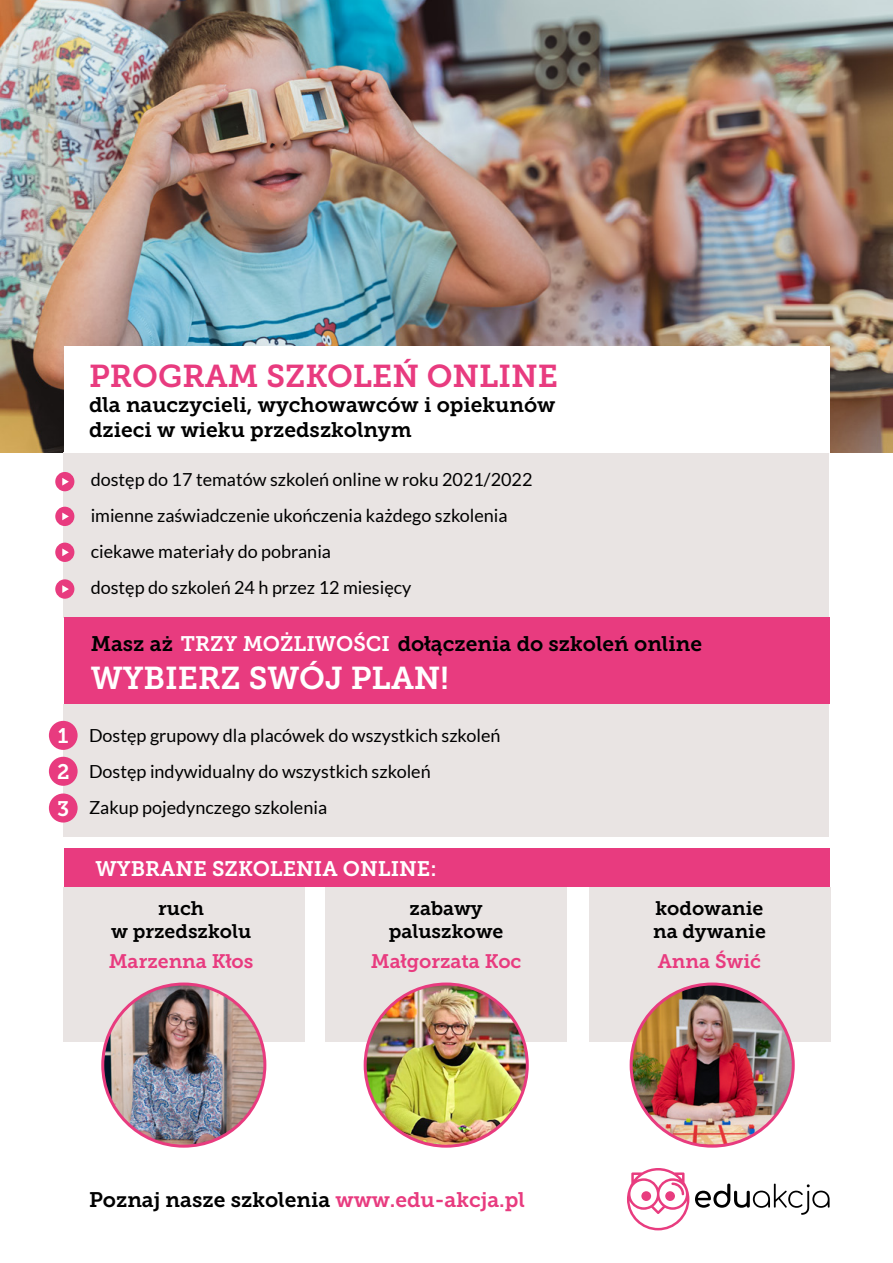
<style>
.page{position:relative;width:893px;height:1263px;background:#fff}
.page>*{position:absolute;margin:0;border:0;box-sizing:border-box;transform-origin:0 0}
.t1{font:31.5px "Museo Slab 700";color:#e83b7f}
.t2{font:31.5px "Museo Slab 700";color:#fff}
.t3{font:21px/25.2px "Museo Slab 700";color:#000}
.t4{font:21px/36.5px "Museo Slab 700";color:#fff;text-align:justify}
.t5{font:19.5px/23.4px "Museo Slab 700";color:#000;text-align:center}
.t6{font:19.5px "Museo Slab 700";color:#e83b7f}
.t7{font:18px/36px "Lato";color:#000}
.s1{color:#fff}
.s2{color:#e83b7f}
</style>
<div class="page">
<img style="left:0;top:0;width:893px;height:453px">
<div style="left:63px;top:453px;width:766px;height:165px;background:#e9e4e3"></div>
<div style="left:64px;top:704px;width:765px;height:133px;background:#e9e4e3"></div>
<div style="left:63px;top:887px;width:241px;height:155px;background:#e9e4e3"></div>
<div style="left:326px;top:887px;width:241px;height:155px;background:#e9e4e3"></div>
<div style="left:589px;top:887px;width:241px;height:155px;background:#e9e4e3"></div>
<div style="left:64px;top:346px;width:765px;height:107px;background:#fff"></div>
<div style="left:64px;top:618px;width:765px;height:86px;background:#e83b7f"></div>
<div style="left:64px;top:849px;width:765px;height:38px;background:#e83b7f"></div>
<div style="left:55px;top:507px;width:19px;height:19px;background:#e83b7f;border-radius:50%"></div>
<svg style="left:62px;top:513px;width:7px;height:7px"></svg>
<div style="left:55px;top:472px;width:19px;height:19px;background:#e83b7f;border-radius:50%"></div>
<svg style="left:62px;top:478px;width:7px;height:8px"></svg>
<div style="left:49px;top:721px;width:29px;height:29px;background:#e83b7f;border-radius:50%"></div>
<div style="left:55px;top:543px;width:19px;height:19px;background:#e83b7f;border-radius:50%"></div>
<svg style="left:62px;top:548px;width:7px;height:8px"></svg>
<div style="left:49px;top:757px;width:29px;height:29px;background:#e83b7f;border-radius:50%"></div>
<div style="left:55px;top:579px;width:19px;height:20px;background:#e83b7f;border-radius:50%"></div>
<svg style="left:62px;top:585px;width:7px;height:8px"></svg>
<div style="left:49px;top:793px;width:29px;height:29px;background:#e83b7f;border-radius:50%"></div>
<img style="left:103px;top:984px;width:162px;height:162px;border-radius:81px">
<div style="left:101px;top:982px;width:165px;height:166px;border:3px solid #e83b7f;border-radius:50%"></div>
<img style="left:365px;top:984px;width:162px;height:162px;border-radius:81px">
<div style="left:364px;top:982px;width:165px;height:166px;border:3px solid #e83b7f;border-radius:50%"></div>
<svg style="left:627px;top:1168px;width:62px;height:62px"></svg>
<svg style="left:695px;top:1183px;width:135px;height:32px"></svg>
<img style="left:631px;top:984px;width:162px;height:162px;border-radius:81px">
<div style="left:630px;top:982px;width:165px;height:166px;border:3px solid #e83b7f;border-radius:50%"></div>
<p class="t4" style="left:57px;top:717px;width:14px">1<br>2<br>3</p>
<h1 class="t1" style="left:89px;top:358px;width:471px">PROGRAM SZKOLEŃ ONLINE</h1>
<p class="t3" style="left:89px;top:392px;width:468px">dla nauczycieli, wychowawców i opiekunów dzieci w wieku przedszkolnym</p>
<p class="t7" style="left:91px;top:462px;width:443px">dostęp do 17 tematów szkoleń online w roku 2021/2022 imienne zaświadczenie ukończenia każdego szkolenia ciekawe materiały do pobrania<br>dostęp do szkoleń 24 h przez 12 miesięcy</p>
<p class="t3" style="left:91px;top:631px;width:619px">Masz aż <span class="s1">TRZY MOŻLIWOŚCI</span> dołączenia do szkoleń online<span class="s2">.</span></p>
<h1 class="t2" style="left:91px;top:660px;width:360px">WYBIERZ SWÓJ PLAN!</h1>
<p class="t7" style="left:89px;top:717px;width:413px">Dostęp grupowy dla placówek do wszystkich szkoleń<br>Dostęp indywidualny do wszystkich szkoleń<br>Zakup pojedynczego szkolenia</p>
<p class="t4" style="left:96px;top:850px;width:343px">WYBRANE SZKOLENIA ONLINE:</p>
<p class="t5" style="left:111px;top:896px;width:142px">ruch<br>w przedszkolu</p>
<p class="t6" style="left:109px;top:950px;width:146px">Marzenna Kłos</p>
<p class="t5" style="left:389px;top:896px;width:116px">zabawy paluszkowe</p>
<p class="t6" style="left:371px;top:950px;width:152px">Małgorzata Koc</p>
<p class="t5" style="left:653px;top:896px;width:114px;text-align:left">kodowanie na dywanie</p>
<p class="t6" style="left:658px;top:950px;width:105px">Anna Świć</p>
<p class="t3" style="left:89px;top:1187px;width:437px">Poznaj nasze szkolenia <span class="s2">www.edu-akcja.pl</span></p>
</div>
